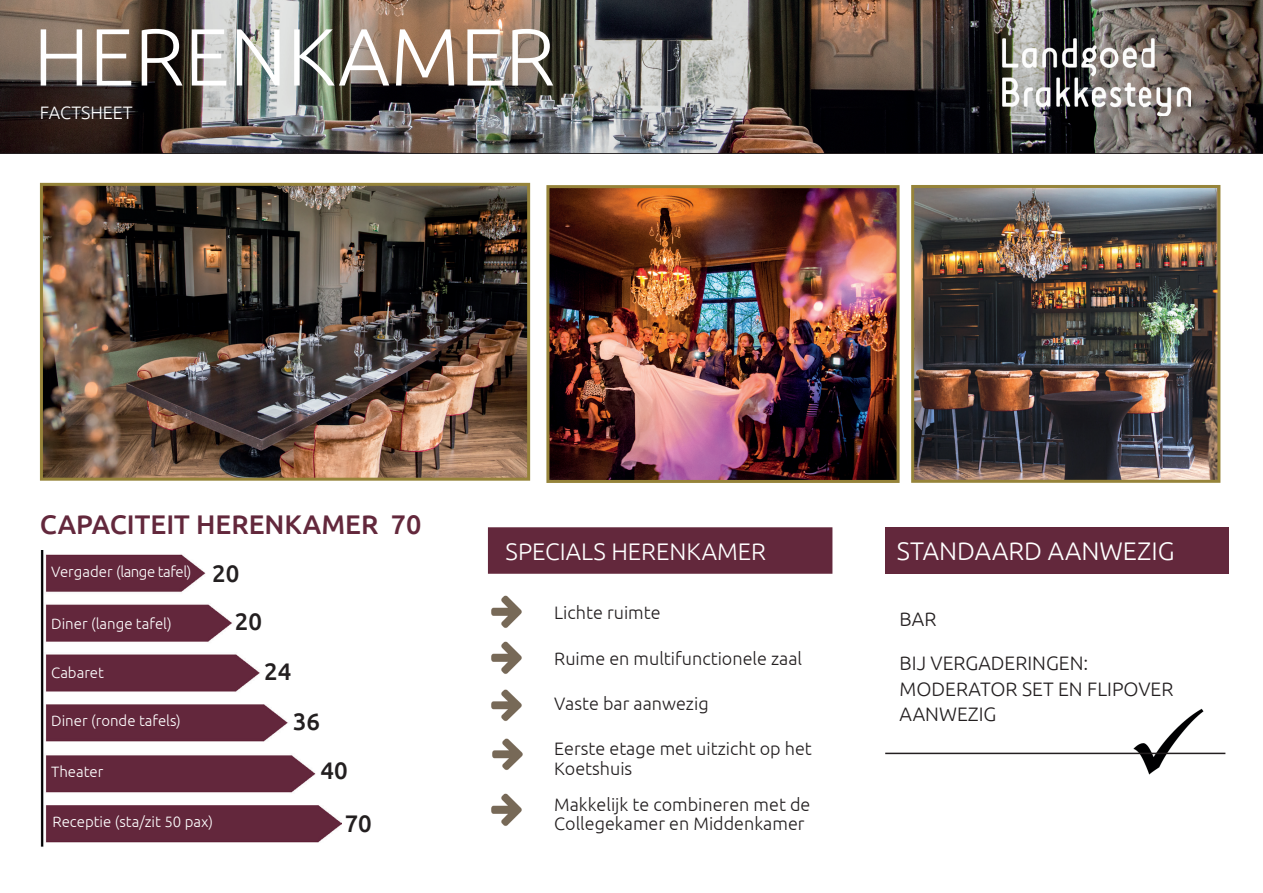
<style>
.page{position:relative;width:1263px;height:893px;background:#fff}
.page>*{position:absolute;margin:0;border:0;box-sizing:border-box;transform-origin:0 0}
.t1{font:300 81px "Ubuntu";color:#fff}
.t2{font:500 27px "Ubuntu";color:#63283c}
.t3{font:300 25.5px "Ubuntu";color:#fff}
.t4{font:300 24px "Ubuntu";color:#fff}
.t5{font:500 24px/48px "Ubuntu";color:#231f20}
.t6{font:300 19.5px/25.5px "Ubuntu";color:#231f20}
.t7{font:300 18px/19.5px "Ubuntu";color:#231f20}
.t8{font:300 18px "Ubuntu";color:#fff}
.t9{font:300 15px "Ubuntu";color:#fff}
.t10{font:300 15px "Ubuntu";letter-spacing:-.03em;color:#fff}
</style>
<div class="page">
<img style="left:1133px;top:708px;width:71px;height:67px">
<img style="left:0;top:0;width:1263px;height:153px">
<img style="left:1002px;top:38px;width:189px;height:78px">
<img style="left:44px;top:187px;width:482px;height:290px">
<div style="left:40px;top:183px;width:490px;height:298px;border:3px solid #96843a"></div>
<img style="left:550px;top:189px;width:345px;height:290px">
<div style="left:546px;top:185px;width:353px;height:298px;border:3px solid #96843a"></div>
<img style="left:915px;top:189px;width:301px;height:290px">
<div style="left:911px;top:185px;width:309px;height:298px;border:3px solid #96843a"></div>
<img style="left:40px;top:550px;width:301px;height:297px">
<div style="left:885px;top:527px;width:343px;height:47px;background:#63283c"></div>
<div style="left:489px;top:528px;width:343px;height:45px;background:#63283c"></div>
<div style="left:488px;top:527px;width:344px;height:47px;border:2px solid #63283c"></div>
<hr style="left:885px;top:753px;width:340px;height:1px;background:#231f20">
<img style="left:491px;top:595px;width:31px;height:33px">
<img style="left:491px;top:641px;width:31px;height:33px">
<img style="left:491px;top:689px;width:31px;height:32px">
<img style="left:492px;top:738px;width:31px;height:32px">
<img style="left:491px;top:793px;width:31px;height:33px">
<h1 class="t1" style="left:33px;top:8px;width:523px">HERENKAMER</h1>
<p class="t8" style="left:40px;top:102px;width:94px">FACTSHEET</p>
<h2 class="t2" style="left:40px;top:507px;width:383px">CAPACITEIT HERENKAMER 70</h2>
<p class="t10" style="left:51px;top:563px;width:142px">Vergader (lange tafel)</p>
<p class="t9" style="left:51px;top:614px;width:122px">Diner (lange tafel)</p>
<h3 class="t5" style="left:235px;top:548px;width:29px;text-indent:-23px">20<br>20</h3>
<p class="t9" style="left:51px;top:663px;width:54px">Cabaret</p>
<h3 class="t5" style="left:264px;top:646px;width:29px">24</h3>
<p class="t9" style="left:51px;top:712px;width:131px">Diner (ronde tafels)</p>
<p class="t9" style="left:51px;top:762px;width:54px">Theater</p>
<p class="t9" style="left:52px;top:813px;width:162px">Receptie (sta/zit 50 pax)</p>
<h3 class="t5" style="left:293px;top:697px;width:29px">36</h3>
<h3 class="t5" style="left:321px;top:746px;width:29px">40</h3>
<h3 class="t5" style="left:345px;top:799px;width:29px">70</h3>
<h3 class="t4" style="left:506px;top:537px;width:262px">SPECIALS HERENKAMER</h3>
<p class="t7" style="left:554px;top:602px;width:108px">Lichte ruimte</p>
<p class="t7" style="left:554px;top:649px;width:249px">Ruime en multifunctionele zaal</p>
<p class="t7" style="left:554px;top:693px;width:156px">Vaste bar aanwezig</p>
<p class="t7" style="left:554px;top:738px;width:259px">Eerste etage met uitzicht op het<br>Koetshuis</p>
<p class="t7" style="left:554px;top:794px;width:258px">Makkelijk te combineren met de<br>Collegekamer en Middenkamer</p>
<h3 class="t3" style="left:897px;top:536px;width:279px">STANDAARD AANWEZIG</h3>
<p class="t6" style="left:899px;top:606px;width:38px">BAR</p>
<p class="t6" style="left:899px;top:650px;width:275px">BIJ VERGADERINGEN:<br>MODERATOR SET EN FLIPOVER<br>AANWEZIG</p>
</div>
